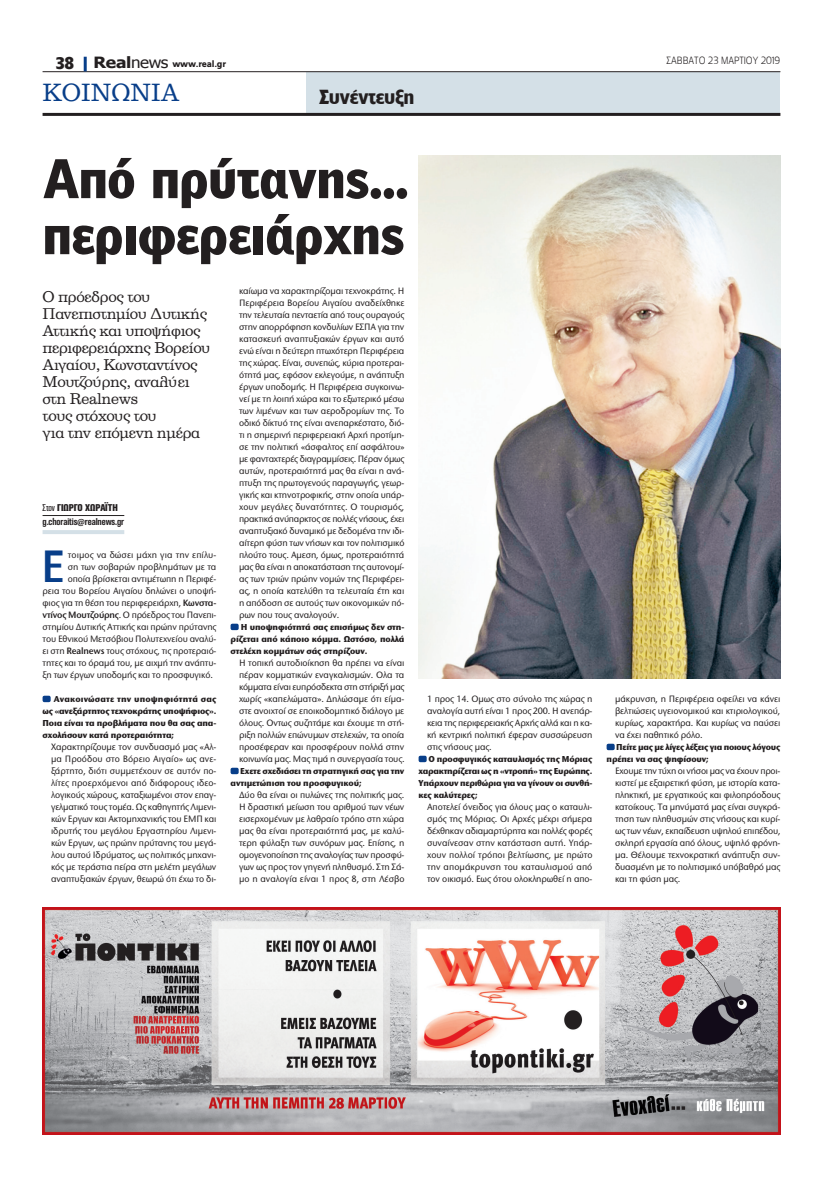
<style>
.page{position:relative;width:823px;height:1191px;background:#fff}
.page>*{position:absolute;margin:0;border:0;box-sizing:border-box;transform-origin:0 0}
.t1{font:900 53px/56px "PF Bell Gothic Text";letter-spacing:-.01em;color:#231f20;scale:.96 1}
.t2{font:500 42px "PF Lounge";color:#083e89}
.t3{font:24px "PF Clarendon";color:#083e89;scale:.96 1}
.t4{font:700 19px "PF Lounge";color:#231f20}
.t5{font:700 16px "PF Lounge";color:#231f20}
.t6{font:15px/17px "PF Clarendon";letter-spacing:-.02em;color:#231f20}
.t7{font:700 10px "PF Akzidenz Text Cond";letter-spacing:-.01em;color:#231f20}
.t8{font:300 10px "PF Lounge";letter-spacing:-.005em;color:#231f20;scale:.96 1}
.t9{font:900 10px "PF Akzidenz Text Cond";letter-spacing:-.01em;color:#231f20}
.t10{font:500 9.6px/12px "Stone Sans ITC Hel";letter-spacing:-.015em;color:#231f20;text-align:justify;scale:.96 1}
.t11{font:500 9.6px "Stone Sans ITC Hel";letter-spacing:.01em;color:#231f20;scale:.96 1}
.t12{font:700 9px/12px "Stone Sans ITC Hel";letter-spacing:-.015em;color:#231f20;text-align:justify;scale:.96 1}
.t13{font:900 9px "PF Catalog";letter-spacing:-.02em;color:#231f20;scale:.96 1}
.s1{font-family:"Tahoma";font-weight:700;font-size:15.5px}
.s2{font-family:"Tahoma";font-weight:400;font-size:15.5px}
.s3{font-weight:400}
.s4{font-weight:600}
</style>
<div class="page">
<div style="left:306px;top:72px;width:474px;height:41px;background:#d4e0e7"></div>
<hr style="left:43px;top:71px;width:737px;height:1px;background:#231f20">
<hr style="left:43px;top:113px;width:737px;height:3px;background:#231f20">
<hr style="left:84px;top:57px;width:3px;height:14px;background:#083e89">
<img style="left:418px;top:156px;width:362px;height:522px">
<hr style="left:43px;top:515px;width:81px;height:1px;background:#231f20">
<hr style="left:43px;top:530px;width:81px;height:4px;background:#d4e0e7">
<div style="left:43px;top:695px;width:8px;height:7px;background:#083e89;border-radius:2px"></div>
<img style="left:43px;top:907px;width:737px;height:227px">
<div style="left:230px;top:623px;width:8px;height:7px;background:#083e89;border-radius:2px"></div>
<div style="left:230px;top:767px;width:8px;height:7px;background:#083e89;border-radius:2px"></div>
<div style="left:418px;top:755px;width:8px;height:7px;background:#083e89;border-radius:2px"></div>
<div style="left:606px;top:743px;width:8px;height:7px;background:#083e89;border-radius:2px"></div>
<p class="t13" style="left:94px;top:59px;width:139px"><span class="s1">Real</span><span class="s2">news</span> www.real.gr</p>
<p class="t8" style="left:666px;top:55px;width:120px">ΣΑΒΒΑΤΟ 23 ΜΑΡΤΙΟΥ 2019</p>
<h3 class="t5" style="left:56px;top:54px;width:20px">38</h3>
<h3 class="t3" style="left:43px;top:80px;width:144px">ΚΟΙΝΩΝΙΑ</h3>
<h3 class="t4" style="left:319px;top:86px;width:96px">Συνέντευξη</h3>
<h1 class="t1" style="left:43px;top:149px;width:382px">Από πρύτανης... περιφερειάρχης</h1>
<h3 class="t6" style="left:43px;top:288px;width:169px">Ο πρόεδρος του<br>Πανεπιστημίου Δυτικής<br>Αττικής και υποψήφιος περιφερειάρχης Βορείου<br>Αιγαίου, Κωνσταντίνος<br>Μουτζούρης, αναλύει στη Realnews<br>τους στόχους του<br>για την επόμενη ημέρα</h3>
<p class="t10" style="left:239px;top:285px;width:174px">καίωμα να χαρακτηρίζομαι τεχνοκράτης. Η Περιφέρεια Βορείου Αιγαίου αναδείχθηκε την τελευταία πενταετία από τους ουραγούς στην απορρόφηση κονδυλίων ΕΣΠΑ για την κατασκευή αναπτυξιακών έργων και αυτό ενώ είναι η δεύτερη πτωχότερη Περιφέρεια της χώρας. Είναι, συνεπώς, κύρια προτεραι&shy;ότητά μας, εφόσον εκλεγούμε, η ανάπτυξη έργων υποδομής. Η Περιφέρεια συγκοινω&shy;νεί με τη λοιπή χώρα και το εξωτερικό μέσω των λιμένων και των αεροδρομίων της. Το οδικό δίκτυό της είναι ανεπαρκέστατο, διό&shy;τι η σημερινή περιφερειακή Αρχή προτίμη&shy;σε την πολιτική «άσφαλτος επί ασφάλτου» με φανταχτερές διαγραμμίσεις. Πέραν όμως αυτών, προτεραιότητά μας θα είναι η ανά&shy;πτυξη της πρωτογενούς παραγωγής, γεωρ&shy;γικής και κτηνοτροφικής, στην οποία υπάρ&shy;χουν μεγάλες δυνατότητες. Ο τουρισμός, πρακτικά ανύπαρκτος σε πολλές νήσους, έχει αναπτυξιακό δυναμικό με δεδομένα την ιδι&shy;αίτερη φύση των νήσων και τον πολιτισμικό πλούτο τους. Αμεση, όμως, προτεραιότητά μας θα είναι η αποκατάσταση της αυτονομί&shy;ας των τριών πρώην νομών της Περιφέρει&shy;ας, η οποία κατελύθη τα τελευταία έτη και η απόδοση σε αυτούς των οικονομικών πό&shy;ρων που τους αναλογούν.</p>
<p class="t12" style="left:230px;top:621px;width:182px;text-indent:10px">Η υποψηφιότητά σας επισήμως δεν στη&shy;ρίζεται από κάποιο κόμμα. Ωστόσο, πολλά στελέχη κομμάτων σάς στηρίζουν.</p>
<p class="t10" style="left:239px;top:657px;width:174px">Η τοπική αυτοδιοίκηση θα πρέπει να είναι πέραν κομματικών εναγκαλισμών. Ολα τα κόμματα είναι ευπρόσδεκτα στη στήριξή μας χωρίς «καπελώματα». Δηλώσαμε ότι είμα&shy;στε ανοιχτοί σε εποικοδομητικό διάλογο με όλους. Οντως συζητάμε και έχουμε τη στή&shy;ριξη πολλών επώνυμων στελεχών, τα οποία προσέφεραν και προσφέρουν πολλά στην κοινωνία μας. Μας τιμά η συνεργασία τους.</p>
<p class="t12" style="left:230px;top:765px;width:182px;text-indent:10px">Εχετε σχεδιάσει τη στρατηγική σας για την αντιμετώπιση του προσφυγικού;</p>
<p class="t10" style="left:239px;top:789px;width:174px">Δύο θα είναι οι πυλώνες της πολιτικής μας.<br>Η δραστική μείωση του αριθμού των νέων εισερχομένων με λαθραίο τρόπο στη χώρα μας θα είναι προτεραιότητά μας, με καλύ&shy;τερη φύλαξη των συνόρων μας. Επίσης, η ομογενοποίηση της αναλογίας των προσφύ&shy;γων ως προς τον γηγενή πληθυσμό. Στη Σά&shy;μο η αναλογία είναι 1 προς 8, στη Λέσβο</p>
<p class="t9" style="left:43px;top:502px;width:77px"><span class="s3">Στον</span> ΓΙΏΡΓΟ ΧΩΡΑΐΤΗ</p>
<h2 class="t2" style="left:43px;top:543px;width:23px">Ε</h2>
<p class="t11" style="left:68px;top:549px;width:156px">τοιμος να δώσει μάχη για την επίλυ-</p>
<p class="t7" style="left:43px;top:516px;width:83px">g.choraitis@realnews.gr</p>
<p class="t10" style="left:68px;top:561px;width:156px">ση των σοβαρών προβλημάτων με τα</p>
<p class="t10" style="left:68px;top:573px;width:156px">οποία βρίσκεται αντιμέτωπη η Περιφέ-</p>
<p class="t10" style="left:43px;top:585px;width:182px">ρεια του Βορείου Αιγαίου δηλώνει ο υποψή-</p>
<p class="t10" style="left:43px;top:597px;width:182px">φιος για τη θέση του περιφερειάρχη, <span class="s4">Κωνστα-</span></p>
<p class="t10" style="left:43px;top:609px;width:182px"><span class="s4">ντίνος Μουτζούρης</span>. Ο πρόεδρος του Πανεπι-</p>
<p class="t10" style="left:43px;top:621px;width:182px">στημίου Δυτικής Αττικής και πρώην πρύτανης</p>
<p class="t10" style="left:43px;top:633px;width:182px">του Εθνικού Μετσόβιου Πολυτεχνείου αναλύ-</p>
<p class="t10" style="left:43px;top:645px;width:182px">ει στη <span class="s4">Realnews</span> τους στόχους, τις προτεραιό-</p>
<p class="t10" style="left:43px;top:657px;width:182px">τητες και το όραμά του, με αιχμή την ανάπτυ-</p>
<p class="t10" style="left:43px;top:669px;width:179px">ξη των έργων υποδομής και το προσφυγικό.</p>
<p class="t12" style="left:43px;top:693px;width:182px;text-indent:11px">Ανακοινώσατε την υποψηφιότητά σας ως «ανεξάρτητος τεχνοκράτης υποψήφιος».<br>Ποια είναι τα προβλήματα που θα σας απα&shy;σχολήσουν κατά προτεραιότητα;</p>
<p class="t10" style="left:51px;top:741px;width:174px">Χαρακτηρίζουμε τον συνδυασμό μας «Αλ&shy;μα Προόδου στο Βόρειο Αιγαίο» ως ανε&shy;ξάρτητο, διότι συμμετέχουν σε αυτόν πο&shy;λίτες προερχόμενοι από διάφορους ιδεο&shy;λογικούς χώρους, καταξιωμένοι στον επαγ&shy;γελματικό τους τομέα. Ως καθηγητής Λιμενι&shy;κών Εργων και Ακτομηχανικής του ΕΜΠ και ιδρυτής του μεγάλου Εργαστηρίου Λιμενι&shy;κών Εργων, ως πρώην πρύτανης του μεγά&shy;λου αυτού Ιδρύματος, ως πολιτικός μηχανι&shy;κός με τεράστια πείρα στη μελέτη μεγάλων αναπτυξιακών έργων, θεωρώ ότι έχω το δι-</p>
<p class="t10" style="left:427px;top:693px;width:173px">1 προς 14. Ομως στο σύνολο της χώρας η αναλογία αυτή είναι 1 προς 200. Η ανεπάρ&shy;κεια της περιφερειακής Αρχής αλλά και η κα&shy;κή κεντρική πολιτική έφεραν συσσώρευση στις νήσους μας.</p>
<p class="t12" style="left:418px;top:753px;width:182px;text-indent:10px">Ο προσφυγικός καταυλισμός της Μόριας χαρακτηρίζεται ως η «ντροπή» της Ευρώπης.<br>Υπάρχουν περιθώρια για να γίνουν οι συνθή&shy;κες καλύτερες;</p>
<p class="t10" style="left:427px;top:801px;width:174px">Αποτελεί όνειδος για όλους μας ο καταυλι&shy;σμός της Μόριας. Οι Αρχές μέχρι σήμερα δέχθηκαν αδιαμαρτύρητα και πολλές φορές συναίνεσαν στην κατάσταση αυτή. Υπάρ&shy;χουν πολλοί τρόποι βελτίωσης, με πρώτο την απομάκρυνση του καταυλισμού από τον οικισμό. Εως ότου ολοκληρωθεί η απο-</p>
<p class="t10" style="left:614px;top:693px;width:174px">μάκρυνση, η Περιφέρεια οφείλει να κάνει βελτιώσεις υγειονομικού και κτιριολογικού, κυρίως, χαρακτήρα. Και κυρίως να παύσει να έχει παθητικό ρόλο.</p>
<p class="t12" style="left:606px;top:741px;width:182px;text-indent:10px">Πείτε μας με λίγες λέξεις για ποιους λόγους πρέπει να σας ψηφίσουν;</p>
<p class="t10" style="left:614px;top:765px;width:174px">Εχουμε την τύχη οι νήσοι μας να έχουν προι&shy;κιστεί με εξαιρετική φύση, με ιστορία κατα&shy;πληκτική, με εργατικούς και φιλοπρόοδους κατοίκους. Τα μηνύματά μας είναι συγκρά&shy;τηση των πληθυσμών στις νήσους και κυρί&shy;ως των νέων, εκπαίδευση υψηλού επιπέδου, σκληρή εργασία από όλους, υψηλό φρόνη&shy;μα. Θέλουμε τεχνοκρατική ανάπτυξη συν&shy;δυασμένη με το πολιτισμικό υπόβαθρό μας και τη φύση μας.</p>
</div>
